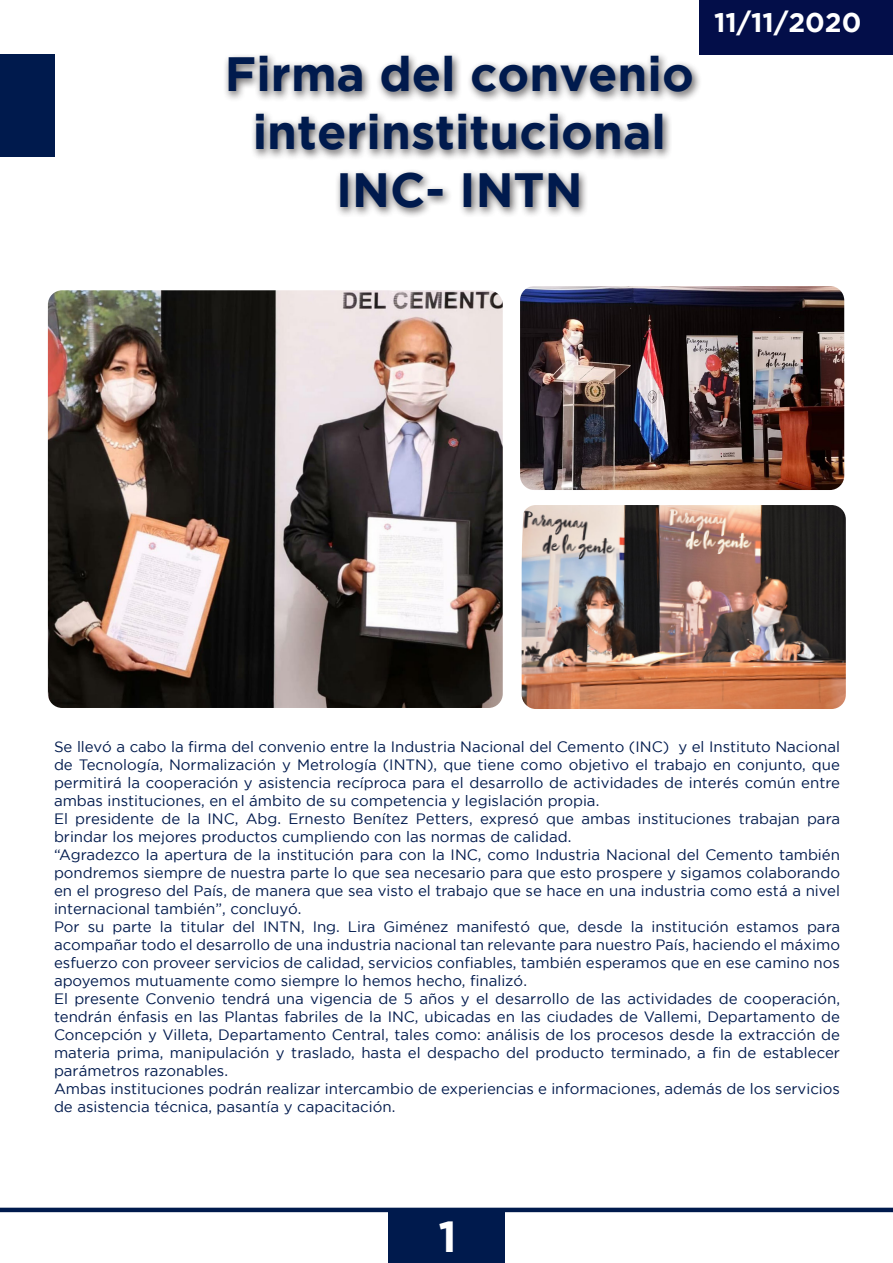
<style>
.page{position:relative;width:893px;height:1263px;background:#fff}
.page>*{position:absolute;margin:0;border:0;box-sizing:border-box;transform-origin:0 0}
.sin_seprar{font:700 48px/57.6px "Gotham";color:#001a4d;text-align:center}
.t1{font:700 43.5px "Gotham";color:#fff}
.t2{font:700 27px "Gotham";color:#fff}
.sin_seprar-2{font:15px/18px "Gotham";color:#001a4d;text-align:justify}
</style>
<div class="page">
<div style="left:0;top:54px;width:54px;height:102px;background:#001a4d"></div>
<hr style="left:0;top:1208px;width:893px;height:4px;background:#001a4d">
<div style="left:388px;top:1212px;width:117px;height:51px;background:#001a4d"></div>
<div style="left:699px;top:0;width:194px;height:54px;background:#030e49"></div>
<div style="left:223px;top:52px;width:479px;height:167px;background:#231f20;opacity:.75"></div>
<img style="left:49px;top:292px;width:452px;height:414px">
<div style="left:40px;top:283px;width:470px;height:432px;border:8px solid #fff;border-radius:18px"></div>
<img style="left:522px;top:288px;width:321px;height:200px">
<div style="left:513px;top:279px;width:339px;height:218px;border:8px solid #fff;border-radius:18px"></div>
<img style="left:523px;top:506px;width:321px;height:201px">
<div style="left:514px;top:497px;width:339px;height:219px;border:8px solid #fff;border-radius:18px"></div>
<p class="sin_seprar" style="left:225px;top:44px;width:470px">Firma del convenio interinstitucional</p>
<p class="sin_seprar" style="left:336px;top:160px;width:248px">INC- INTN</p>
<p class="t2" style="left:714px;top:7px;width:149px">11/11/2020</p>
<p class="sin_seprar-2" style="left:54px;top:737px;width:787px">Se llevó a cabo la firma del convenio entre la Industria Nacional del Cemento (INC) y el Instituto Nacional de Tecnología, Normalización y Metrología (INTN), que tiene como objetivo el trabajo en conjunto, que permitirá la cooperación y asistencia recíproca para el desarrollo de actividades de interés común entre ambas instituciones, en el ámbito de su competencia y legislación propia.</p>
<p class="sin_seprar-2" style="left:54px;top:809px;width:787px">El presidente de la INC, Abg. Ernesto Benítez Petters, expresó que ambas instituciones trabajan para brindar los mejores productos cumpliendo con las normas de calidad.</p>
<p class="sin_seprar-2" style="left:54px;top:845px;width:787px">“Agradezco la apertura de la institución para con la INC, como Industria Nacional del Cemento también pondremos siempre de nuestra parte lo que sea necesario para que esto prospere y sigamos colaborando en el progreso del País, de manera que sea visto el trabajo que se hace en una industria como está a nivel internacional también”, concluyó.</p>
<p class="sin_seprar-2" style="left:54px;top:917px;width:787px">Por su parte la titular del INTN, Ing. Lira Giménez manifestó que, desde la institución estamos para acompañar todo el desarrollo de una industria nacional tan relevante para nuestro País, haciendo el máximo esfuerzo con proveer servicios de calidad, servicios confiables, también esperamos que en ese camino nos apoyemos mutuamente como siempre lo hemos hecho, finalizó.</p>
<p class="sin_seprar-2" style="left:54px;top:989px;width:787px">El presente Convenio tendrá una vigencia de 5 años y el desarrollo de las actividades de cooperación, tendrán énfasis en las Plantas fabriles de la INC, ubicadas en las ciudades de Vallemi, Departamento de Concepción y Villeta, Departamento Central, tales como: análisis de los procesos desde la extracción de materia prima, manipulación y traslado, hasta el despacho del producto terminado, a fin de establecer parámetros razonables.</p>
<p class="sin_seprar-2" style="left:54px;top:1079px;width:787px">Ambas instituciones podrán realizar intercambio de experiencias e informaciones, además de los servicios de asistencia técnica, pasantía y capacitación.</p>
<h2 class="t1" style="left:438px;top:1212px;width:20px">1</h2>
</div>
